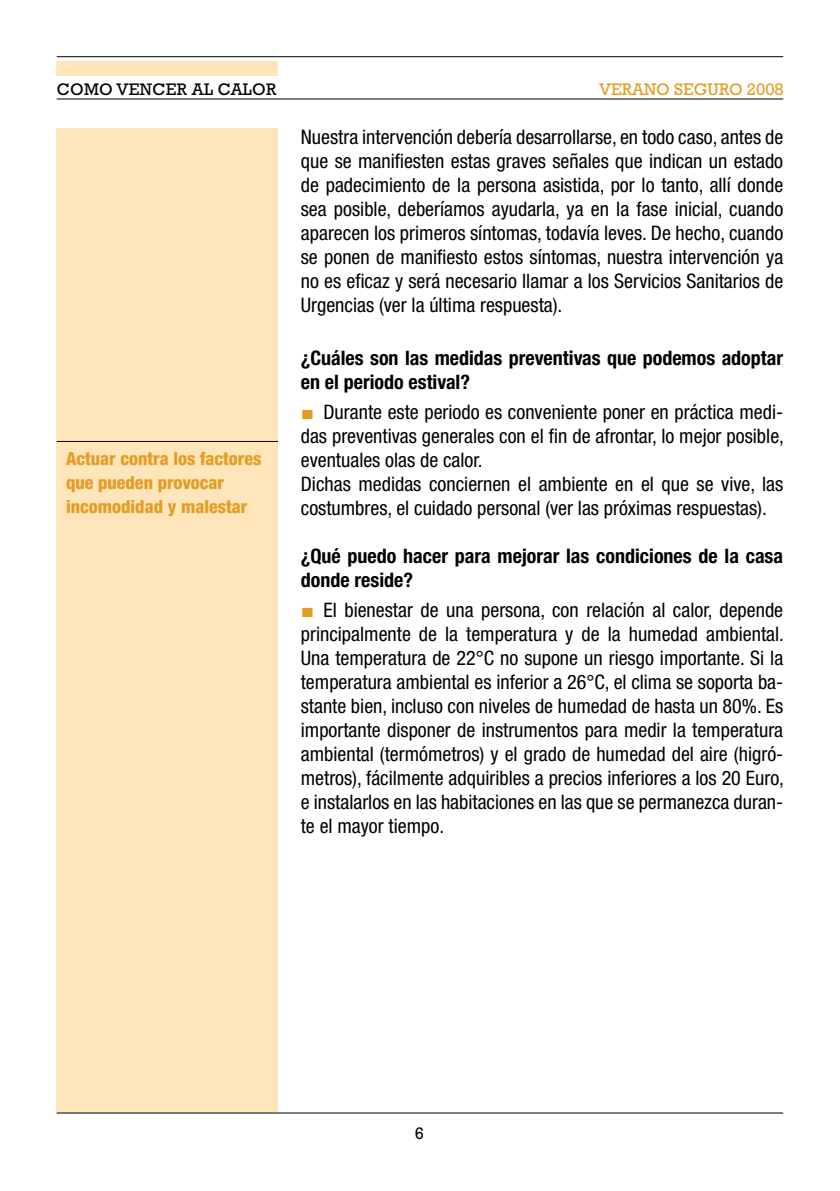
<style>
.page{position:relative;width:840px;height:1191px;background:#fff}
.page>*{position:absolute;margin:0;border:0;box-sizing:border-box;transform-origin:0 0}
.t1{font:condensed 20px/24px "Helvetica Neue";color:#000;text-align:justify}
.t2{font:700 condensed 20px/24px "Helvetica Neue";color:#000}
.t3{font:800 condensed 18px/24px "Helvetica Neue";color:#e39d24}
.t4{font:17px "Rockwell";letter-spacing:.02em;color:#000}
.t5{font:17px "Rockwell";color:#e39d24}
.s1{font-family:"Times New Roman";font-stretch:normal;color:#e39d24}
</style>
<div class="page">
<div style="left:57px;top:129px;width:221px;height:984px;background:#fee5ba"></div>
<hr style="left:57px;top:56px;width:725px;height:1px;background:#000">
<hr style="left:57px;top:99px;width:725px;height:1px;background:#000">
<div style="left:57px;top:62px;width:221px;height:14px;background:#fee5ba"></div>
<hr style="left:57px;top:1112px;width:725px;height:1px;background:#000">
<hr style="left:57px;top:441px;width:221px;height:1px;background:#000">
<p class="t4" style="left:57px;top:79px;width:221px">COMO VENCER AL CALOR</p>
<p class="t5" style="left:599px;top:79px;width:186px">VERANO SEGURO 2008</p>
<p class="t3" style="left:66px;top:446px;width:196px">Actuar contra los factores que pueden provocar incomodidad y malestar</p>
<p class="t1" style="left:300px;top:124px;width:483px">Nuestra intervención debería desarrollarse, en todo caso, antes de que se manifiesten estas graves señales que indican un estado de padecimiento de la persona asistida, por lo tanto, allí donde sea posible, deberíamos ayudarla, ya en la fase inicial, cuando aparecen los primeros síntomas, todavía leves. De hecho, cuando se ponen de manifiesto estos síntomas, nuestra intervención ya no es eficaz y será necesario llamar a los Servicios Sanitarios de Urgencias (ver la última respuesta).</p>
<p class="t2" style="left:300px;top:346px;width:483px">¿Cuáles son las medidas preventivas que podemos adoptar en el periodo estival?</p>
<p class="t1" style="left:300px;top:400px;width:484px;text-align:left"><span class="s1">■</span> Durante este periodo es conveniente poner en práctica medi&shy;das preventivas generales con el fin de afrontar, lo mejor posible, eventuales olas de calor.<br>Dichas medidas conciernen el ambiente en el que se vive, las costumbres, el cuidado personal (ver las próximas respuestas).</p>
<p class="t2" style="left:300px;top:544px;width:483px">¿Qué puedo hacer para mejorar las condiciones de la casa donde reside?</p>
<p class="t1" style="left:300px;top:597px;width:484px"><span class="s1">■</span> El bienestar de una persona, con relación al calor, depende principalmente de la temperatura y de la humedad ambiental.<br>Una temperatura de 22°C no supone un riesgo importante. Si la temperatura ambiental es inferior a 26°C, el clima se soporta ba&shy;stante bien, incluso con niveles de humedad de hasta un 80%. Es importante disponer de instrumentos para medir la temperatura ambiental (termómetros) y el grado de humedad del aire (higró&shy;metros), fácilmente adquiribles a precios inferiores a los 20 Euro, e instalarlos en las habitaciones en las que se permanezca duran&shy;te el mayor tiempo.</p>
<p class="t4" style="left:414px;top:1122px;width:11px">6</p>
</div>
